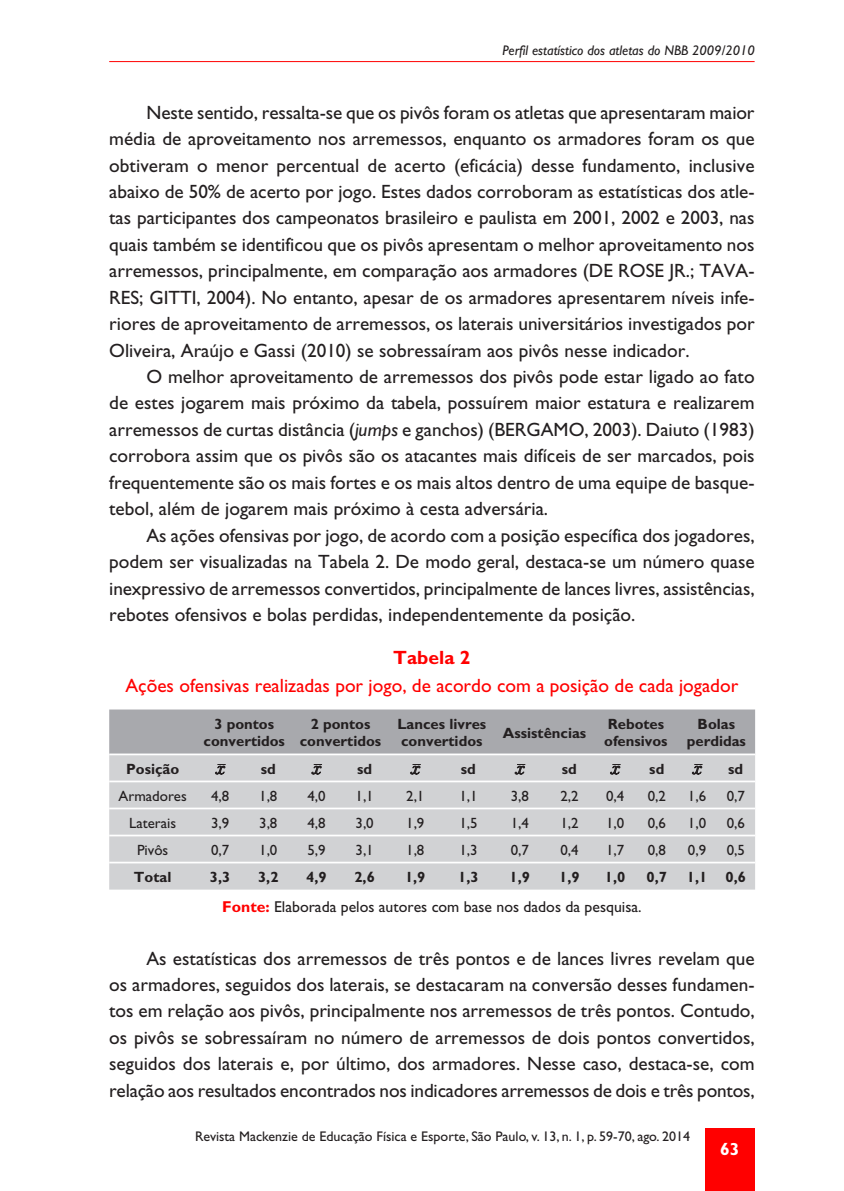
<style>
.page{position:relative;width:844px;height:1191px;background:#fff}
.page>*{position:absolute;margin:0;border:0;box-sizing:border-box;transform-origin:0 0}
.t1{font:19.25px/26.4px "Gill Sans";color:#231f20;text-align:justify}
.t2{font:19.25px "Gill Sans";color:#f00}
.t3{font:700 19.25px "Gill Sans";color:#f00}
.t4{font:19.25px "Bell MT Italic";color:#231f20}
.t5{font:700 17.5px "Gill Sans";color:#fff}
.t6{font:15.75px "Gill Sans";color:#231f20}
.t7{font:700 14.88px/17.8px "Gill Sans";color:#231f20;text-align:center}
.t8{font:14.88px "Gill Sans";color:#231f20}
.t9{font:14px "Gill Sans";color:#231f20}
.t10{font:italic 14px "Gill Sans";color:#231f20}
.s1{font-style:italic}
.s2{font-weight:700;color:#f00}
</style>
<div class="page">
<div style="left:704px;top:1129px;width:50px;height:62px;background:#f00"></div>
<hr style="left:109px;top:61px;width:645px;height:1px;background:#f00">
<div style="left:109px;top:709px;width:646px;height:44px;background:#a8a9ad"></div>
<div style="left:109px;top:755px;width:646px;height:134px;background:#d1d2d4"></div>
<hr style="left:109px;top:780px;width:646px;height:2px;background:#fff">
<hr style="left:109px;top:807px;width:646px;height:2px;background:#fff">
<hr style="left:109px;top:834px;width:646px;height:2px;background:#fff">
<hr style="left:109px;top:861px;width:646px;height:2px;background:#fff">
<p class="t10" style="left:502px;top:46px;width:254px">Perfil estatístico dos atletas do NBB 2009/2010</p>
<p class="t1" style="left:109px;top:101px;width:646px;text-indent:37px">Neste sentido, ressalta-se que os pivôs foram os atletas que apresentaram maior média de aproveitamento nos arremessos, enquanto os armadores foram os que obtiveram o menor percentual de acerto (eficácia) desse fundamento, inclusive abaixo de 50% de acerto por jogo. Estes dados corroboram as estatísticas dos atle&shy;tas participantes dos campeonatos brasileiro e paulista em 2001, 2002 e 2003, nas quais também se identificou que os pivôs apresentam o melhor aproveitamento nos arremessos, principalmente, em comparação aos armadores (DE ROSE JR.; TAVA-RES; GITTI, 2004). No entanto, apesar de os armadores apresentarem níveis infe&shy;riores de aproveitamento de arremessos, os laterais universitários investigados por Oliveira, Araújo e Gassi (2010) se sobressaíram aos pivôs nesse indicador.</p>
<p class="t1" style="left:109px;top:365px;width:646px;text-indent:37px">O melhor aproveitamento de arremessos dos pivôs pode estar ligado ao fato de estes jogarem mais próximo da tabela, possuírem maior estatura e realizarem arremessos de curtas distância (<span class="s1">jumps</span> e ganchos) (BERGAMO, 2003). Daiuto (1983) corrobora assim que os pivôs são os atacantes mais difíceis de ser marcados, pois fre quentemente são os mais fortes e os mais altos dentro de uma equipe de basque&shy;tebol, além de jogarem mais próximo à cesta adversária.</p>
<p class="t1" style="left:109px;top:524px;width:646px;text-indent:37px">As ações ofensivas por jogo, de acordo com a posição específica dos jogadores, podem ser visualizadas na Tabela 2. De modo geral, destaca-se um número quase inexpressivo de arremessos convertidos, principalmente de lances livres, assistências, rebotes ofensivos e bolas perdidas, independentemente da posição.</p>
<p class="t3" style="left:393px;top:651px;width:79px">Tabela 2</p>
<p class="t2" style="left:125px;top:679px;width:614px">Ações ofensivas realizadas por jogo, de acordo com a posição de cada jogador</p>
<p class="t7" style="left:203px;top:716px;width:83px">3 pontos convertidos</p>
<p class="t7" style="left:300px;top:716px;width:83px">2 pontos convertidos</p>
<p class="t7" style="left:397px;top:716px;width:90px;text-align:left">Lances livres convertidos</p>
<p class="t7" style="left:503px;top:725px;width:85px">Assistências</p>
<p class="t7" style="left:604px;top:716px;width:65px;text-align:left">Rebotes ofensivos</p>
<p class="t7" style="left:686px;top:716px;width:61px">Bolas perdidas</p>
<p class="t7" style="left:126px;top:761px;width:55px">Posição</p>
<p class="t4" style="left:215px;top:756px;width:11px">x</p>
<p class="t7" style="left:261px;top:761px;width:17px">sd</p>
<p class="t4" style="left:311px;top:756px;width:11px">x</p>
<p class="t7" style="left:357px;top:761px;width:17px">sd</p>
<p class="t4" style="left:410px;top:756px;width:11px">x</p>
<p class="t7" style="left:461px;top:761px;width:17px">sd</p>
<p class="t4" style="left:514px;top:756px;width:11px">x</p>
<p class="t7" style="left:561px;top:761px;width:17px">sd</p>
<p class="t4" style="left:609px;top:756px;width:11px">x</p>
<p class="t7" style="left:649px;top:761px;width:17px">sd</p>
<p class="t4" style="left:691px;top:756px;width:11px">x</p>
<p class="t7" style="left:728px;top:761px;width:17px">sd</p>
<p class="t8" style="left:118px;top:790px;width:70px">Armadores</p>
<p class="t8" style="left:211px;top:790px;width:20px">4,8</p>
<p class="t8" style="left:259px;top:790px;width:20px">1,8</p>
<p class="t8" style="left:307px;top:790px;width:20px">4,0</p>
<p class="t8" style="left:355px;top:790px;width:20px">1,1</p>
<p class="t8" style="left:406px;top:790px;width:20px">2,1</p>
<p class="t8" style="left:459px;top:790px;width:20px">1,1</p>
<p class="t8" style="left:510px;top:790px;width:20px">3,8</p>
<p class="t8" style="left:560px;top:790px;width:20px">2,2</p>
<p class="t8" style="left:606px;top:790px;width:20px">0,4</p>
<p class="t8" style="left:647px;top:790px;width:20px">0,2</p>
<p class="t8" style="left:687px;top:790px;width:20px">1,6</p>
<p class="t8" style="left:726px;top:790px;width:20px">0,7</p>
<p class="t8" style="left:129px;top:817px;width:48px">Laterais</p>
<p class="t8" style="left:211px;top:817px;width:20px">3,9</p>
<p class="t8" style="left:259px;top:817px;width:20px">3,8</p>
<p class="t8" style="left:307px;top:817px;width:20px">4,8</p>
<p class="t8" style="left:355px;top:817px;width:20px">3,0</p>
<p class="t8" style="left:406px;top:817px;width:20px">1,9</p>
<p class="t8" style="left:459px;top:817px;width:20px">1,5</p>
<p class="t8" style="left:510px;top:817px;width:20px">1,4</p>
<p class="t8" style="left:560px;top:817px;width:20px">1,2</p>
<p class="t8" style="left:606px;top:817px;width:20px">1,0</p>
<p class="t8" style="left:647px;top:817px;width:20px">0,6</p>
<p class="t8" style="left:687px;top:817px;width:20px">1,0</p>
<p class="t8" style="left:726px;top:817px;width:20px">0,6</p>
<p class="t8" style="left:137px;top:844px;width:33px">Pivôs</p>
<p class="t8" style="left:211px;top:844px;width:20px">0,7</p>
<p class="t8" style="left:259px;top:844px;width:20px">1,0</p>
<p class="t8" style="left:307px;top:844px;width:20px">5,9</p>
<p class="t8" style="left:355px;top:844px;width:20px">3,1</p>
<p class="t8" style="left:406px;top:844px;width:20px">1,8</p>
<p class="t8" style="left:459px;top:844px;width:20px">1,3</p>
<p class="t8" style="left:510px;top:844px;width:20px">0,7</p>
<p class="t8" style="left:560px;top:844px;width:20px">0,4</p>
<p class="t8" style="left:606px;top:844px;width:20px">1,7</p>
<p class="t8" style="left:647px;top:844px;width:20px">0,8</p>
<p class="t8" style="left:687px;top:844px;width:20px">0,9</p>
<p class="t8" style="left:726px;top:844px;width:20px">0,5</p>
<p class="t7" style="left:134px;top:869px;width:39px">Total</p>
<p class="t7" style="left:210px;top:869px;width:22px">3,3</p>
<p class="t7" style="left:258px;top:869px;width:22px">3,2</p>
<p class="t7" style="left:306px;top:869px;width:22px">4,9</p>
<p class="t7" style="left:354px;top:869px;width:22px">2,6</p>
<p class="t7" style="left:405px;top:869px;width:22px">1,9</p>
<p class="t7" style="left:458px;top:869px;width:22px">1,3</p>
<p class="t7" style="left:509px;top:869px;width:22px">1,9</p>
<p class="t7" style="left:559px;top:869px;width:22px">1,9</p>
<p class="t7" style="left:604px;top:869px;width:22px">1,0</p>
<p class="t7" style="left:646px;top:869px;width:22px">0,7</p>
<p class="t7" style="left:686px;top:869px;width:61px">1,1 0,6</p>
<p class="t6" style="left:222px;top:901px;width:420px"><span class="s2">Fonte:</span> Elaborada pelos autores com base nos dados da pesquisa.</p>
<p class="t1" style="left:109px;top:947px;width:646px;text-indent:37px">As estatísticas dos arremessos de três pontos e de lances livres revelam que os armadores, seguidos dos laterais, se destacaram na conversão desses fundamen&shy;tos em relação aos pivôs, principalmente nos arremessos de três pontos. Contudo, os pivôs se sobressaíram no número de arremessos de dois pontos convertidos, seguidos dos laterais e, por último, dos armadores. Nesse caso, destaca-se, com relação aos resultados encontrados nos indicadores arremessos de dois e três pontos,</p>
<p class="t9" style="left:195px;top:1131px;width:496px">Revista Mackenzie de Educação Física e Esporte, São Paulo, v. 13, n. 1, p. 59-70, ago. 2014</p>
<p class="t5" style="left:720px;top:1143px;width:21px">63</p>
</div>
